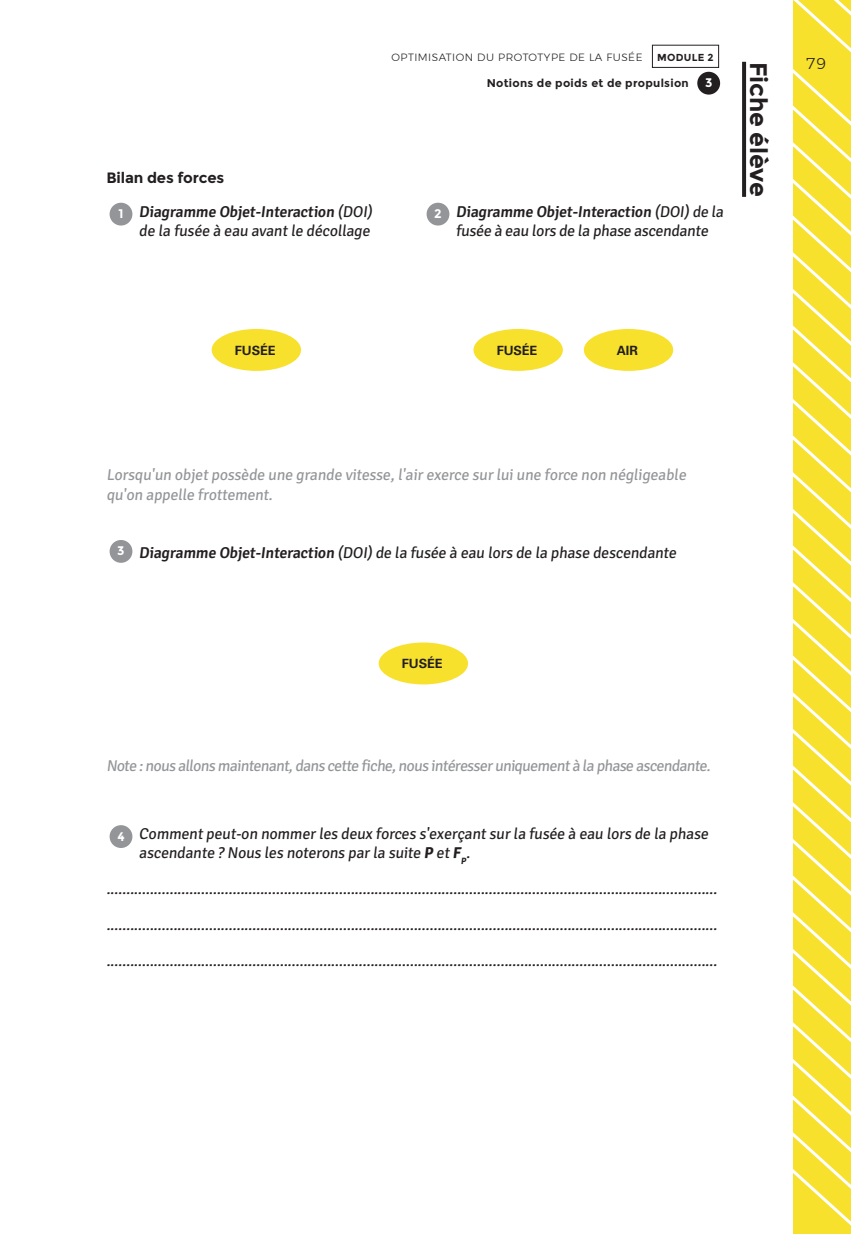
<style>
.page{position:relative;width:851px;height:1234px;background:#fff}
.page>*{position:absolute;margin:0;border:0;box-sizing:border-box;transform-origin:0 0}
.t1{font:700 24px "Montserrat";letter-spacing:-.01em;color:#231f20}
.t2{font:15.75px/18.9px "Signika Negative";letter-spacing:-.01em;color:#231f20;text-align:right}
.t3{font:15.75px/19.5px "Signika Negative";color:#939598}
.t4{font:300 15.6px "Montserrat";color:#231f20}
.t5{font:700 15px "Montserrat";letter-spacing:-.01em;color:#231f20}
.t6{font:700 12.75px "Univers LT Std";letter-spacing:-.01em;color:#231f20}
.t7{font:700 12.45px "Montserrat";color:#fff}
.t8{font:700 11.25px "Montserrat";letter-spacing:.025em;color:#231f20}
.t9{font:300 10.5px "Montserrat";letter-spacing:.05em;color:#231f20}
.t10{font:700 10.2px "Montserrat";color:#231f20}
.s1{font-family:"Montserrat";font-weight:700;font-size:12.45px;color:#fff}
.s2{font-weight:600}
.s3{font-weight:700}
</style>
<div class="page">
<svg style="left:742px;top:62px;width:4px;height:135px"></svg>
<svg style="left:793px;top:0;width:57px;height:1233px;background:#f8e443"></svg>
<div style="left:652px;top:45px;width:67px;height:23px;border:1px solid #231f20"></div>
<div style="left:697px;top:72px;width:23px;height:23px;background:#231f20;border-radius:50%"></div>
<div style="left:110px;top:203px;width:22px;height:22px;background:#939598;border-radius:50%"></div>
<div style="left:426px;top:203px;width:23px;height:22px;background:#939598;border-radius:50%"></div>
<div style="left:110px;top:540px;width:22px;height:22px;background:#939598;border-radius:50%"></div>
<div style="left:110px;top:825px;width:22px;height:22px;background:#939598;border-radius:50%"></div>
<div style="left:212px;top:329px;width:89px;height:42px;background:#f8e12d;border-radius:50%"></div>
<div style="left:378px;top:642px;width:90px;height:42px;background:#f8e12d;border-radius:50%"></div>
<div style="left:473px;top:329px;width:89px;height:42px;background:#f8e12d;border-radius:50%"></div>
<div style="left:583px;top:329px;width:90px;height:42px;background:#f8e12d;border-radius:50%"></div>
<p class="t9" style="left:391px;top:49px;width:16px">OPTIMI</p>
<p class="t9" style="left:432px;top:49px;width:15px">SATION</p>
<p class="t9" style="left:477px;top:49px;width:30px">DU PROTOT</p>
<p class="t9" style="left:544px;top:49px;width:92px">YPE DE LA FUSÉE</p>
<p class="t10" style="left:657px;top:52px;width:19px">Module</p>
<p class="t10" style="left:707px;top:52px;width:8px">2</p>
<p class="t8" style="left:486px;top:76px;width:203px">Notions de poids et de propulsion</p>
<p class="t7" style="left:705px;top:75px;width:9px">3</p>
<p class="t5" style="left:106px;top:168px;width:119px">Bilan des forces</p>
<p class="t2" style="left:118px;top:202px;width:257px"><span class="s1">1</span> <span class="s2">Diagramme Objet-Interaction</span> (DOI) de la fusée à eau avant le décollage</p>
<p class="t2" style="left:434px;top:202px;width:293px;text-align:center"><span class="s1">2</span> <span class="s2">Diagramme Objet-Interaction</span> (DOI) de la fusée à eau lors de la phase ascendante</p>
<h1 class="t1" style="left:772px;top:62px;width:136px;rotate:90deg">Fiche élève</h1>
<p class="t4" style="left:806px;top:52px;width:21px">79</p>
<p class="t6" style="left:235px;top:342px;width:42px">FUSÉE</p>
<p class="t6" style="left:496px;top:342px;width:42px">FUSÉE</p>
<p class="t6" style="left:616px;top:342px;width:22px">AIR</p>
<p class="t3" style="left:106px;top:465px;width:583px">Lorsqu'un objet possède une grande vitesse,l'air exerce sur luiune force non négligeable qu'on appelle frottement.</p>
<p class="t2" style="left:117px;top:543px;width:563px"><sup>3</sup> <span class="s2">Diagramme Objet-Interaction</span> (DOI) de la fusée à eau lors de la phase descendante</p>
<p class="t6" style="left:402px;top:656px;width:42px">FUSÉE</p>
<p class="t3" style="left:106px;top:756px;width:608px">Note :nous allons maintenant,dans cette fiche,nous intéresseruniquementà la phase ascendante.</p>
<p class="t2" style="left:139px;top:824px;width:573px;text-align:left;text-indent:-22px"><span class="s1">4</span> Comment peut-on nommer les deux forces s'exerçant sur la fusée à eau lors de la phase ascendante ? Nous les noterons par la suite <span class="s3">P</span> et <span class="s3">F</span><sub>P</sub>.</p>
<p class="t2" style="left:106px;top:879px;width:614px">...........................................................................................................................................................</p>
<p class="t2" style="left:106px;top:915px;width:614px">...........................................................................................................................................................</p>
<p class="t2" style="left:106px;top:951px;width:614px">...........................................................................................................................................................</p>
</div>
